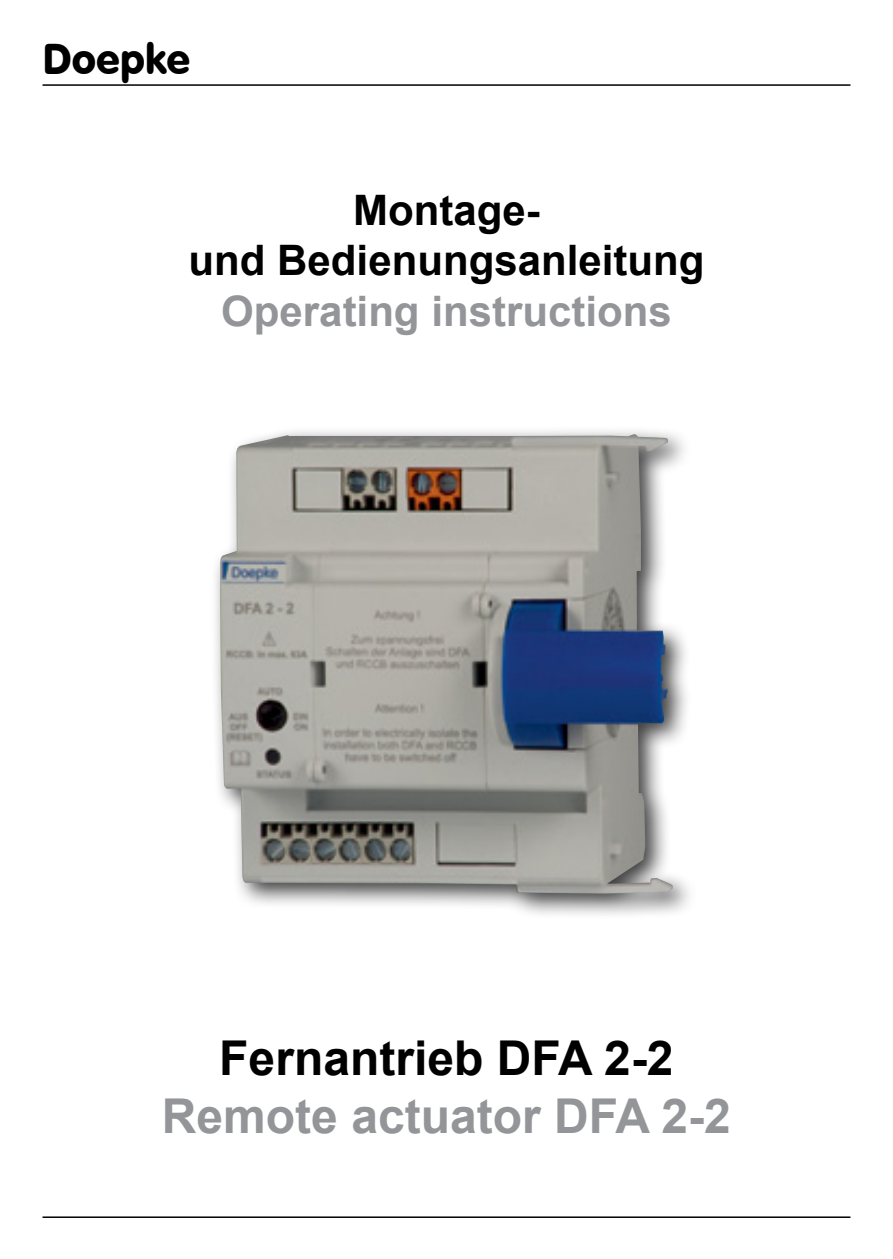
<style>
.page{position:relative;width:893px;height:1259px;background:#fff}
.page>*{position:absolute;margin:0;border:0;box-sizing:border-box;transform-origin:0 0}
.t1{font:700 48px "Arial";color:#939598}
.t2{font:700 48px "Arial";color:#000}
.t3{font:700 42px/50.4px "Arial";color:#000;text-align:center}
.t4{font:700 42px "Arial";color:#939598}
.t5{font:42px "VAG Rounded BT";color:#000}
</style>
<div class="page">
<div style="left:210px;top:425px;width:488px;height:495px;background:#000;opacity:.75"></div>
<img style="left:220px;top:434px;width:453px;height:459px">
<hr style="left:43px;top:84px;width:807px;height:2px;background:#000">
<hr style="left:43px;top:1216px;width:807px;height:2px;background:#000">
<p class="t5" style="left:43px;top:33px;width:149px">Doepke</p>
<p class="t3" style="left:189px;top:186px;width:517px">Montage-<br>und Bedienungsanleitung</p>
<p class="t4" style="left:221px;top:283px;width:452px">Operating instructions</p>
<p class="t2" style="left:219px;top:1026px;width:456px">Fernantrieb DFA 2-2</p>
<p class="t1" style="left:162px;top:1084px;width:570px">Remote actuator DFA 2-2</p>
</div>
